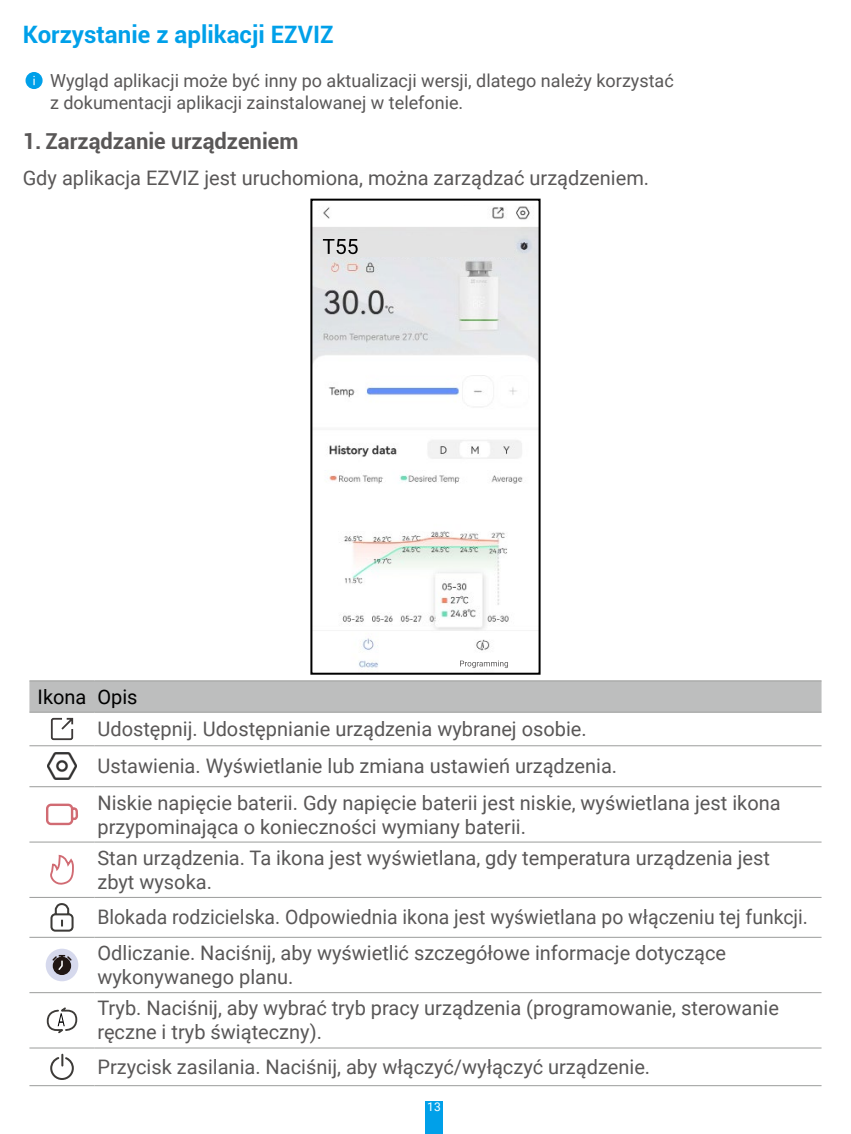
<style>
.page{position:relative;width:851px;height:1134px;background:#fff}
.page>*{position:absolute;margin:0;border:0;box-sizing:border-box;transform-origin:0 0}
.t1{font:700 24px "Roboto";color:#00a0e9}
.t2{font:700 22px "Roboto";color:#595757}
.t3{font:20px/36.6px "Roboto";color:#595757}
.t4{font:20px "Roboto";color:#000}
.t5{font:18px/21.6px "Roboto";color:#595757}
.t6{font:12px "Roboto";color:#fff}
</style>
<div class="page">
<div style="left:425px;top:1101px;width:17px;height:33px;background:#00a0e9"></div>
<div style="left:26px;top:72px;width:17px;height:17px;background:#00a0e9;border-radius:50%"></div>
<svg style="left:33px;top:76px;width:2px;height:9px"></svg>
<img style="left:313px;top:206px;width:224px;height:462px">
<div style="left:310px;top:199px;width:230px;height:476px;border:2px solid #000"></div>
<div style="left:450px;top:207px;width:34px;height:16px;background:#fff"></div>
<div style="left:320px;top:236px;width:193px;height:21px;background:#e3e3e3"></div>
<svg style="left:323px;top:239px;width:34px;height:15px"></svg>
<div style="left:469px;top:658px;width:28px;height:10px;background:#fff"></div>
<svg style="left:460px;top:660px;width:48px;height:8px"></svg>
<hr style="left:29px;top:745px;width:66px;height:1px;background:#9b9c9b">
<hr style="left:95px;top:745px;width:726px;height:1px;background:#9b9c9b">
<hr style="left:29px;top:680px;width:66px;height:1px;background:#9b9c9b">
<hr style="left:95px;top:680px;width:726px;height:1px;background:#9b9c9b">
<hr style="left:29px;top:786px;width:66px;height:1px;background:#9b9c9b">
<hr style="left:95px;top:786px;width:726px;height:1px;background:#9b9c9b">
<hr style="left:29px;top:841px;width:66px;height:1px;background:#9b9c9b">
<hr style="left:95px;top:841px;width:726px;height:1px;background:#9b9c9b">
<hr style="left:29px;top:897px;width:66px;height:1px;background:#9b9c9b">
<hr style="left:95px;top:897px;width:726px;height:1px;background:#9b9c9b">
<hr style="left:29px;top:937px;width:66px;height:1px;background:#9b9c9b">
<hr style="left:95px;top:937px;width:726px;height:1px;background:#9b9c9b">
<hr style="left:29px;top:992px;width:66px;height:1px;background:#9b9c9b">
<hr style="left:95px;top:992px;width:726px;height:1px;background:#9b9c9b">
<hr style="left:29px;top:1047px;width:66px;height:1px;background:#9b9c9b">
<hr style="left:95px;top:1047px;width:726px;height:1px;background:#9b9c9b">
<hr style="left:29px;top:1085px;width:66px;height:1px;background:#9b9c9b">
<hr style="left:95px;top:1085px;width:726px;height:1px;background:#9b9c9b">
<svg style="left:29px;top:681px;width:792px;height:60px"></svg>
<img style="left:48px;top:752px;width:28px;height:28px">
<svg style="left:46px;top:803px;width:33px;height:23px"></svg>
<svg style="left:50px;top:856px;width:24px;height:29px"></svg>
<svg style="left:50px;top:903px;width:24px;height:29px"></svg>
<div style="left:46px;top:949px;width:32px;height:32px;background:#d6d9ed;border-radius:50%"></div>
<div style="left:53px;top:957px;width:17px;height:17px;background:#211714;border-radius:50%"></div>
<div style="left:53px;top:957px;width:18px;height:18px;border:2px solid #211714;border-radius:50%"></div>
<svg style="left:52px;top:955px;width:20px;height:16px"></svg>
<svg style="left:46px;top:1007px;width:32px;height:27px"></svg>
<svg style="left:50px;top:1055px;width:24px;height:25px"></svg>
<p class="t1" style="left:23px;top:18px;width:312px">Korzystanie z aplikacji EZVIZ</p>
<p class="t5" style="left:50px;top:70px;width:625px">Wygląd aplikacji może być inny po aktualizacji wersji, dlatego należy korzystać z dokumentacji aplikacji zainstalowanej w telefonie.</p>
<p class="t2" style="left:23px;top:125px;width:277px">1. Zarządzanie urządzeniem</p>
<p class="t3" style="left:23px;top:158px;width:627px">Gdy aplikacja EZVIZ jest uruchomiona, można zarządzać urządzeniem.</p>
<p class="t4" style="left:38px;top:682px;width:102px">Ikona Opis</p>
<p class="t3" style="left:97px;top:710px;width:684px">Udostępnij. Udostępnianie urządzenia wybranej osobie.<br>Ustawienia. Wyświetlanie lub zmiana ustawień urządzenia.<br>Niskie napięcie baterii. Gdy napięcie baterii jest niskie, wyświetlana jest ikona</p>
<p class="t3" style="left:97px;top:810px;width:674px;line-height:31.4px">przypominająca o konieczności wymiany baterii.<br>Stan urządzenia. Ta ikona jest wyświetlana, gdy temperatura urządzenia jest</p>
<p class="t3" style="left:97px;top:863px;width:712px;line-height:35.6px">zbyt wysoka.<br>Blokada rodzicielska. Odpowiednia ikona jest wyświetlana po włączeniu tej funkcji.<br>Odliczanie. Naciśnij, aby wyświetlić szczegółowe informacje dotyczące</p>
<p class="t3" style="left:97px;top:960px;width:683px;line-height:31.4px">wykonywanego planu.<br>Tryb. Naciśnij, aby wybrać tryb pracy urządzenia (programowanie, sterowanie</p>
<p class="t3" style="left:97px;top:1014px;width:554px;line-height:34.6px">ręczne i tryb świąteczny).<br>Przycisk zasilania. Naciśnij, aby włączyć/wyłączyć urządzenie.</p>
<p class="t6" style="left:427px;top:1099px;width:15px">13</p>
</div>
